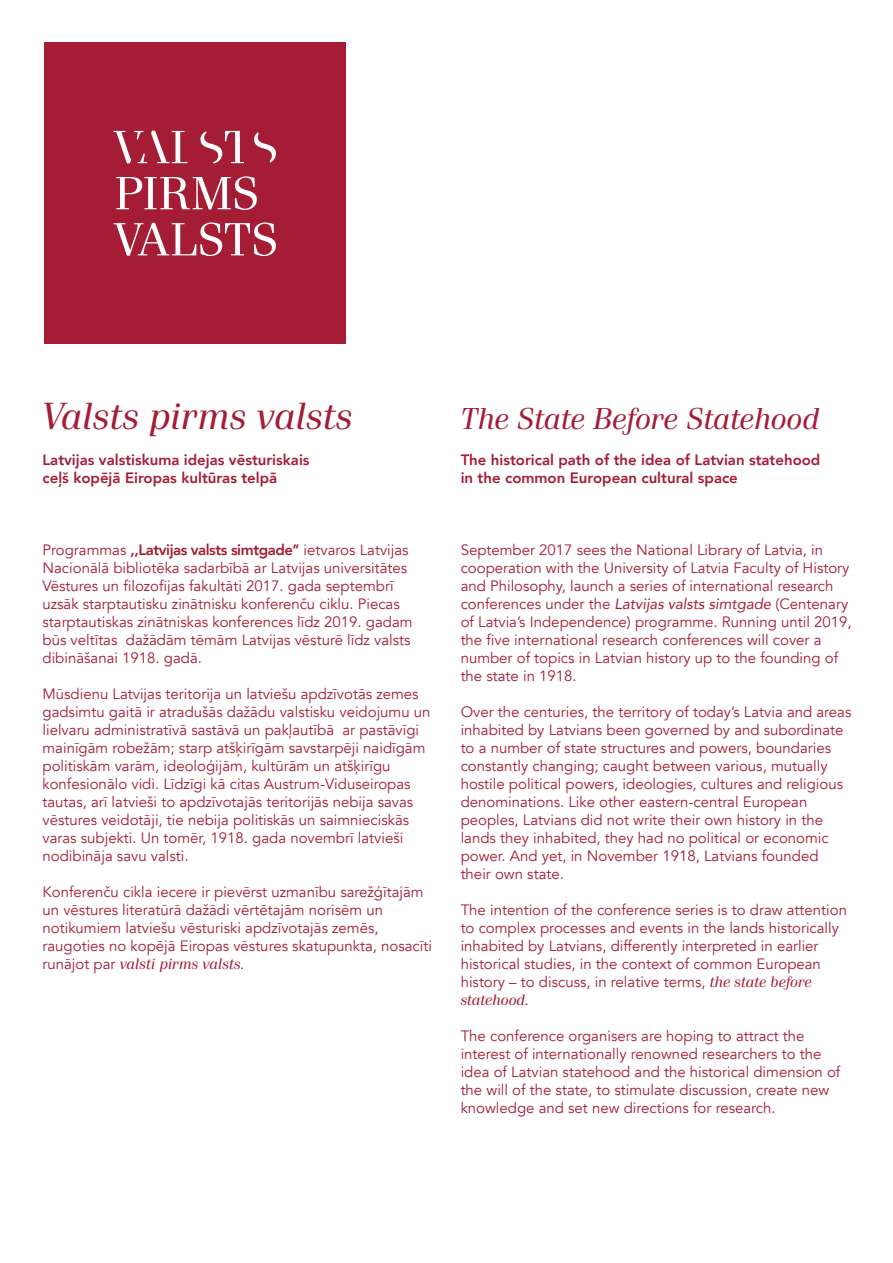
<style>
.page{position:relative;width:893px;height:1263px;background:#fff}
.page>*{position:absolute;margin:0;border:0;box-sizing:border-box;transform-origin:0 0}
.t1{font:italic 37.5px "Waldorf TL Pro";color:#a41d35}
.t2{font:italic 30px "Waldorf TL Pro";color:#a41d35}
.t3{font:15px/18px "Avenir";color:#a41d35}
.t4{font:800 15px/18px "Avenir";color:#a41d35}
.t5{font:italic 15px "Waldorf TL Pro";color:#a41d35}
.s1{font-weight:800}
.s2{font-family:"Avenir";font-style:normal}
.s3{font-style:italic}
.s4{font-family:"Waldorf TL Pro";font-style:italic}
</style>
<div class="page">
<div style="left:44px;top:43px;width:302px;height:301px;background:#a41d35"></div>
<svg style="left:116px;top:176px;width:141px;height:34px"></svg>
<svg style="left:114px;top:223px;width:162px;height:33px"></svg>
<svg style="left:254px;top:132px;width:22px;height:31px"></svg>
<svg style="left:200px;top:131px;width:44px;height:32px"></svg>
<svg style="left:114px;top:131px;width:73px;height:32px"></svg>
<h1 class="t1" style="left:43px;top:394px;width:312px">Valsts pirms valsts</h1>
<p class="t4" style="left:43px;top:451px;width:269px">Latvijas valstiskuma idejas vēsturiskais ceļš kopējā Eiropas kultūras telpā</p>
<p class="t3" style="left:43px;top:541px;width:372px">Programmas <span class="s1">,,Latvijas valsts simtgade’’</span> ietvaros Latvijas Nacionālā bibliotēka sadarbībā ar Latvijas universitātes Vēstures un filozofijas fakultāti 2017. gada septembrī uzsāk starptautisku zinātnisku konferenču ciklu. Piecas starptautiskas zinātniskas konferences līdz 2019. gadam būs veltītas dažādām tēmām Latvijas vēsturē līdz valsts dibināšanai 1918. gadā.</p>
<p class="t3" style="left:43px;top:685px;width:390px">Mūsdienu Latvijas teritorija un latviešu apdzīvotās zemes gadsimtu gaitā ir atradušās dažādu valstisku veidojumu un lielvaru administratīvā sastāvā un pakļautībā ar pastāvīgi mainīgām robežām; starp atšķirīgām savstarpēji naidīgām politiskām varām, ideoloģijām, kultūrām un atšķirīgu konfesionālo vidi. Līdzīgi kā citas Austrum-Viduseiropas tautas, arī latvieši to apdzīvotajās teritorijās nebija savas vēstures veidotāji, tie nebija politiskās un saimnieciskās varas subjekti. Un tomēr, 1918. gada novembrī latvieši nodibināja savu valsti.</p>
<p class="t3" style="left:43px;top:883px;width:391px">Konferenču cikla iecere ir pievērst uzmanību sarežģītajām un vēstures literatūrā dažādi vērtētajām norisēm un notikumiem latviešu vēsturiski apdzīvotajās zemēs, raugoties no kopējā Eiropas vēstures skatupunkta, nosacīti</p>
<p class="t5" style="left:43px;top:955px;width:204px"><span class="s2">runājot par</span> valsti pirms valsts.</p>
<h2 class="t2" style="left:461px;top:401px;width:360px">The State Before Statehood</h2>
<p class="t4" style="left:461px;top:451px;width:361px">The historical path of the idea of Latvian statehood in the common European cultural space</p>
<p class="t3" style="left:461px;top:541px;width:393px">September 2017 sees the National Library of Latvia, in cooperation with the University of Latvia Faculty of History and Philosophy, launch a series of international research conferences under the <span class="s3">Latvijas valsts simtgade</span> (Centenary of Latvia’s Independence) programme. Running until 2019, the five international research conferences will cover a number of topics in Latvian history up to the founding of the state in 1918.</p>
<p class="t3" style="left:461px;top:703px;width:392px">Over the centuries, the territory of today’s Latvia and areas inhabited by Latvians been governed by and subordinate to a number of state structures and powers, boundaries constantly changing; caught between various, mutually hostile political powers, ideologies, cultures and religious denominations. Like other eastern-central European peoples, Latvians did not write their own history in the lands they inhabited, they had no political or economic power. And yet, in November 1918, Latvians founded their own state.</p>
<p class="t3" style="left:461px;top:901px;width:388px">The intention of the conference series is to draw attention to complex processes and events in the lands historically inhabited by Latvians, differently interpreted in earlier historical studies, in the context of common European history – to discuss, in relative terms, <span class="s4">the state before</span></p>
<p class="t5" style="left:461px;top:991px;width:70px">statehood.</p>
<p class="t3" style="left:461px;top:1027px;width:381px">The conference organisers are hoping to attract the interest of internationally renowned researchers to the idea of Latvian statehood and the historical dimension of the will of the state, to stimulate discussion, create new knowledge and set new directions for research.</p>
</div>
